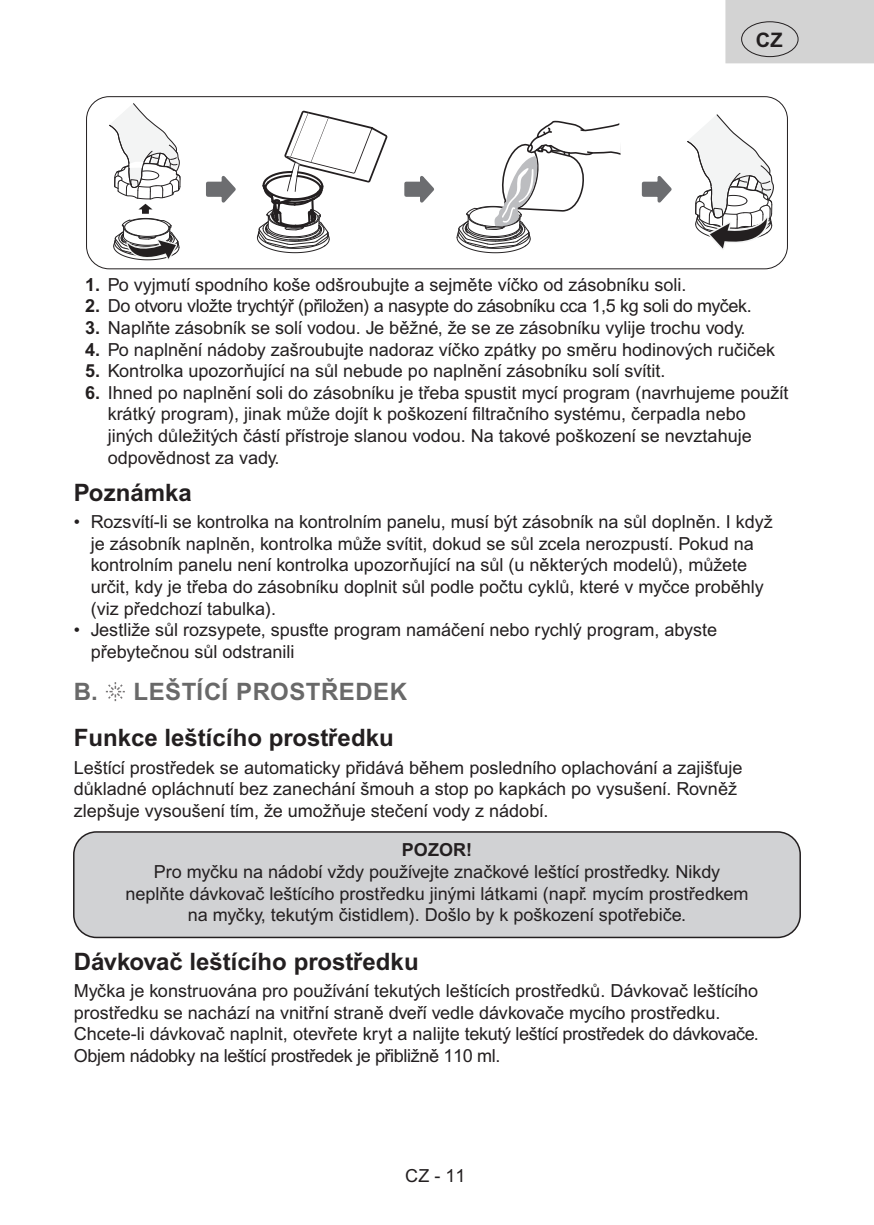
<style>
.page{position:relative;width:874px;height:1225px;background:#fff}
.page>*{position:absolute;margin:0;border:0;box-sizing:border-box;transform-origin:0 0}
.t1{font:700 24px "Arial MT Pro";color:#231f20}
.t2{font:700 24px "Arial MT Pro";letter-spacing:.02em;color:#696969}
.t3{font:700 20px "Arial MT Pro";color:#231f20}
.t4{font:18px/21.6px "Arial MT Pro";color:#231f20}
.t5{font:18px "Arial MT Pro";letter-spacing:-.02em;color:#231f20}
.t6{font:700 18px "Arial MT Pro";color:#231f20}
.s1{font-weight:700}
</style>
<div class="page">
<div style="left:725px;top:0;width:148px;height:63px;background:#d3d3d3"></div>
<div style="left:740px;top:21px;width:58px;height:36px;border:1px solid #231f20;border-radius:50%"></div>
<div style="left:74px;top:832px;width:725px;height:105px;background:#d1d2d4;border-radius:23px"></div>
<div style="left:73px;top:831px;width:727px;height:107px;border:2px solid #231f20;border-radius:23px"></div>
<svg style="left:456px;top:120px;width:165px;height:134px"></svg>
<svg style="left:687px;top:114px;width:87px;height:136px"></svg>
<svg style="left:109px;top:103px;width:72px;height:158px"></svg>
<svg style="left:256px;top:111px;width:131px;height:142px"></svg>
<svg style="left:641px;top:176px;width:31px;height:27px"></svg>
<svg style="left:404px;top:176px;width:30px;height:27px"></svg>
<svg style="left:206px;top:176px;width:30px;height:27px"></svg>
<div style="left:86px;top:96px;width:701px;height:173px;border:1px solid #231f20;border-radius:23px"></div>
<svg style="left:106px;top:682px;width:19px;height:19px"></svg>
<p class="t3" style="left:755px;top:28px;width:28px">CZ</p>
<p class="t4" style="left:85px;top:274px;width:602px"><span class="s1">1.</span> Po vyjmutí spodního koše odšroubujte a sejměte víčko od zásobníku soli.</p>
<p class="t5" style="left:85px;top:296px;width:667px"><span class="s1">2.</span> Do otvoru vložte trychtýř (přiložen) a nasypte do zásobníku cca 1,5 kg soli do myček.</p>
<p class="t4" style="left:85px;top:318px;width:661px"><span class="s1">3.</span> Naplňte zásobník se solí vodou. Je běžné, že se ze zásobníku vylije trochu vody.</p>
<p class="t4" style="left:85px;top:339px;width:691px"><span class="s1">4.</span> Po naplnění nádoby zašroubujte nadoraz víčko zpátky po směru hodinových ručiček</p>
<p class="t4" style="left:85px;top:361px;width:581px"><span class="s1">5.</span> Kontrolka upozorňující na sůl nebude po naplnění zásobníku solí svítit.</p>
<p class="t4" style="left:108px;top:382px;width:681px;text-indent:-23px"><span class="s1">6.</span> Ihned po naplnění soli do zásobníku je třeba spustit mycí program (navrhujeme použít krátký program), jinak může dojít k poškození filtračního systému, čerpadla nebo jiných důležitých částí přístroje slanou vodou. Na takové poškození se nevztahuje odpovědnost za vady.</p>
<h1 class="t1" style="left:74px;top:478px;width:119px">Poznámka</h1>
<p class="t4" style="left:91px;top:512px;width:683px;text-indent:-17px">• Rozsvítí-li se kontrolka na kontrolním panelu, musí být zásobník na sůl doplněn. I když je zásobník naplněn, kontrolka může svítit, dokud se sůl zcela nerozpustí. Pokud na kontrolním panelu není kontrolka upozorňující na sůl (u některých modelů), můžete určit, kdy je třeba do zásobníku doplnit sůl podle počtu cyklů, které v myčce proběhly (viz předchozí tabulka).</p>
<p class="t4" style="left:91px;top:620px;width:627px;text-indent:-17px">• Jestliže sůl rozsypete, spusťte program namáčení nebo rychlý program, abyste přebytečnou sůl odstranili</p>
<h1 class="t2" style="left:74px;top:677px;width:334px">B. LEŠTÍCÍ PROSTŘEDEK</h1>
<h1 class="t1" style="left:74px;top:723px;width:321px">Funkce leštícího prostředku</h1>
<p class="t4" style="left:74px;top:757px;width:670px">Leštící prostředek se automaticky přidává během posledního oplachování a zajišťuje důkladné opláchnutí bez zanechání šmouh a stop po kapkách po vysušení. Rovněž zlepšuje vysoušení tím, že umožňuje stečení vody z nádobí.</p>
<p class="t6" style="left:402px;top:839px;width:72px">POZOR!</p>
<p class="t4" style="left:125px;top:861px;width:624px;text-align:center">Pro myčku na nádobí vždy používejte značkové leštící prostředky. Nikdy neplňte dávkovač leštícího prostředku jinými látkami (např. mycím prostředkem na myčky, tekutým čistidlem). Došlo by k poškození spotřebiče.</p>
<h1 class="t1" style="left:74px;top:947px;width:346px">Dávkovač leštícího prostředku</h1>
<p class="t4" style="left:74px;top:981px;width:686px">Myčka je konstruována pro používání tekutých leštících prostředků. Dávkovač leštícího prostředku se nachází na vnitřní straně dveří vedle dávkovače mycího prostředku.<br>Chcete-li dávkovač naplnit, otevřete kryt a nalijte tekutý leštící prostředek do dávkovače.<br>Objem nádobky na leštící prostředek je přibližně 110 ml.</p>
<p class="t4" style="left:405px;top:1165px;width:62px">CZ - 11</p>
</div>
